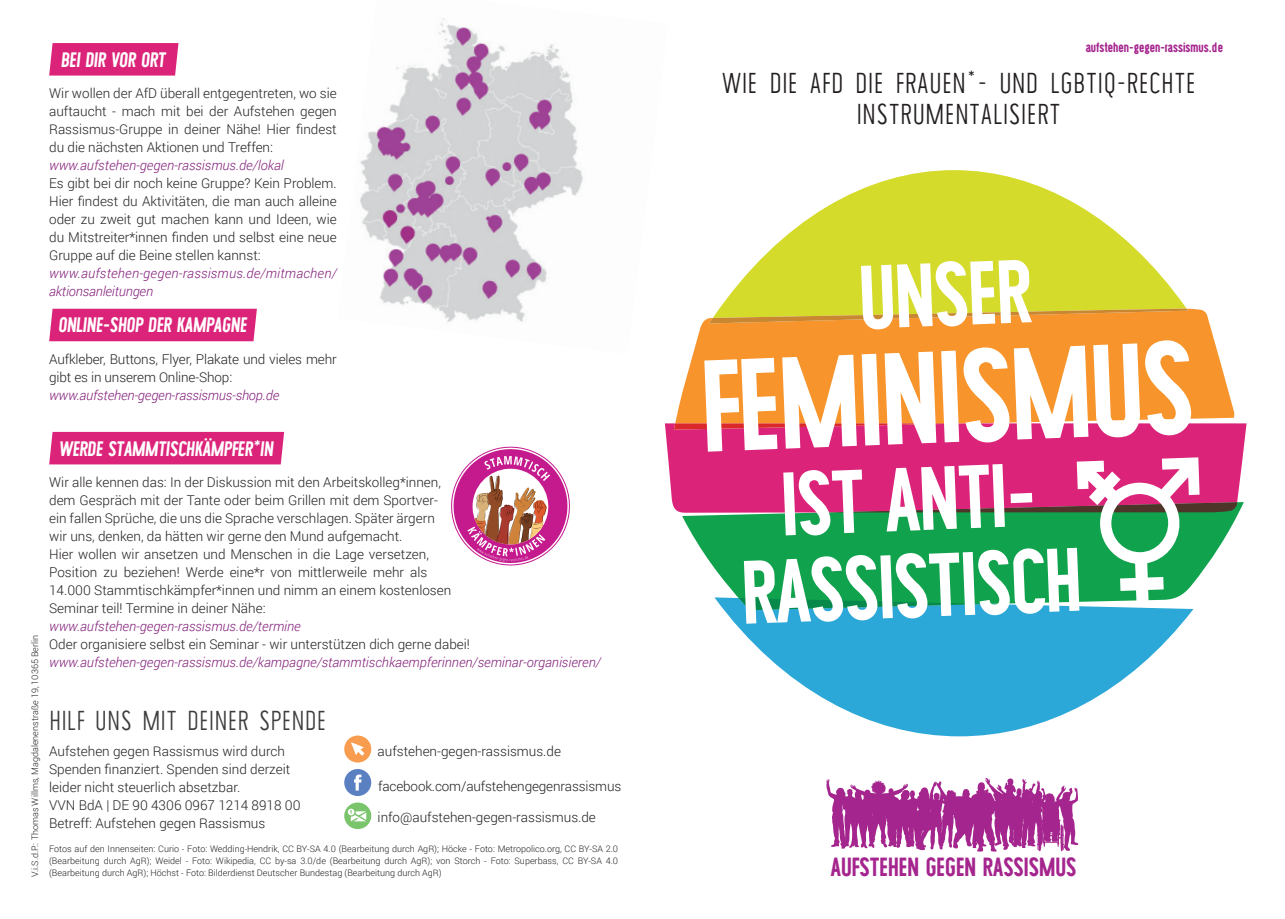
<style>
.page{position:relative;width:1285px;height:919px;background:#fff}
.page>*{position:absolute;margin:0;border:0;box-sizing:border-box;transform-origin:0 0}
.t1{font:700 130.65px "Wask New";color:#fff}
.t2{font:700 90px/86.7px "Wask New";color:#fff;text-align:center}
.t3{font:31.5px/31.5px "Wask New";color:#231f20;text-align:center}
.t4{font:30px "Wask New";color:#3e3e3f}
.t5{font:700 26.4px "Wask New";color:#a5258e}
.t6{font:700 21px "Wask New";color:#fff}
.t7{font:700 13.65px "Wask New";color:#a5258e}
.t8{font:300 13.5px/18px "Roboto";color:#231f20}
.t9{font:italic 300 13.5px "Roboto";color:#821d7a}
.t10{font:italic 300 13.5px/18px "Roboto";letter-spacing:.02em;color:#821d7a}
.t11{font:300 9px/12px "Roboto";color:#231f20;text-align:justify}
</style>
<div class="page">
<svg style="left:675px;top:308px;width:559px;height:115px;background:#f79b39"></svg>
<svg style="left:682px;top:512px;width:557px;height:98px"></svg>
<svg style="left:720px;top:170px;width:466px;height:138px;fill:#d4db2b"></svg>
<svg style="left:709px;top:308px;width:478px;height:15px;background:#e0ab33"></svg>
<div style="left:665px;top:423px;width:581px;height:89px;background:#db2479"></div>
<svg style="left:673px;top:423px;width:297px;height:6px;background:#dd3656"></svg>
<svg style="left:714px;top:597px;width:479px;height:139px;fill:#2ba7d8"></svg>
<svg style="left:826px;top:778px;width:252px;height:73px"></svg>
<svg style="left:49px;top:43px;width:129px;height:33px;background:#dc2c7e"></svg>
<div style="left:49px;top:432px;width:235px;height:32px;background:#db2479"></div>
<svg style="left:344px;top:802px;width:27px;height:27px"></svg>
<svg style="left:348px;top:808px;width:18px;height:13px"></svg>
<div style="left:344px;top:769px;width:27px;height:27px;background:#5b80c1;border-radius:50%"></div>
<svg style="left:354px;top:774px;width:7px;height:16px"></svg>
<div style="left:49px;top:309px;width:208px;height:32px;background:#db2479"></div>
<img style="left:360px;top:18px;width:223px;height:304px">
<svg style="left:451px;top:446px;width:119px;height:120px"></svg>
<svg style="left:738px;top:457px;width:498px;height:152px;background:#6a8470"></svg>
<div style="left:344px;top:735px;width:27px;height:27px;background:#f89c4f;border-radius:50%"></div>
<svg style="left:351px;top:742px;width:13px;height:13px"></svg>
<h3 class="t6" style="left:61px;top:46px;width:109px">BEI DIR VOR ORT</h3>
<p class="t8" style="left:49px;top:84px;width:289px;text-align:justify">Wir wollen der AfD überall entgegentreten, wo sie auftaucht - mach mit bei der Aufstehen gegen Rassismus-Gruppe in deiner Nähe! Hier findest du die nächsten Aktionen und Treffen:</p>
<p class="t9" style="left:49px;top:156px;width:236px">www.aufstehen-gegen-rassismus.de/lokal</p>
<p class="t8" style="left:49px;top:174px;width:289px;text-align:justify">Es gibt bei dir noch keine Gruppe? Kein Problem.<br>Hier findest du Aktivitäten, die man auch alleine oder zu zweit gut machen kann und Ideen, wie du Mitstreiter*innen finden und selbst eine neue Gruppe auf die Beine stellen kannst:</p>
<p class="t10" style="left:49px;top:264px;width:289px">www.aufstehen-gegen-rassismus.de/mitmachen/ aktionsanleitungen</p>
<h3 class="t6" style="left:58px;top:312px;width:192px">ONLINE-SHOP DER KAMPAGNE</h3>
<p class="t8" style="left:49px;top:349px;width:289px">Aufkleber, Buttons, Flyer, Plakate und vieles mehr gibt es in unserem Online-Shop:</p>
<p class="t9" style="left:49px;top:385px;width:231px">www.aufstehen-gegen-rassismus-shop.de</p>
<p class="t11" style="left:29px;top:876px;width:243px;rotate:-90deg">V.i.S.d.P.: Thomas Willms, Magdalenenstraße 19, 10365 Berlin</p>
<h3 class="t6" style="left:59px;top:435px;width:218px">WERDE STAMMTISCHKÄMPFER*IN</h3>
<p class="t8" style="left:49px;top:472px;width:403px">Wir alle kennen das: In der Diskussion mit den Arbeitskolleg*innen, dem Gespräch mit der Tante oder beim Grillen mit dem Sportver&shy;ein fallen Sprüche, die uns die Sprache verschlagen. Später ärgern wir uns, denken, da hätten wir gerne den Mund aufgemacht.<br>Hier wollen wir ansetzen und Menschen in die Lage versetzen, Position zu beziehen! Werde eine*r von mittlerweile mehr als 14.000 Stammtischkämpfer*innen und nimm an einem kostenlosen Seminar teil! Termine in deiner Nähe:</p>
<p class="t9" style="left:49px;top:617px;width:253px">www.aufstehen-gegen-rassismus.de/termine</p>
<p class="t8" style="left:49px;top:634px;width:422px">Oder organisiere selbst ein Seminar - wir unterstützen dich gerne dabei!</p>
<p class="t9" style="left:49px;top:653px;width:553px">www.aufstehen-gegen-rassismus.de/kampagne/stammtischkaempferinnen/seminar-organisieren/</p>
<h3 class="t4" style="left:49px;top:704px;width:279px">HILF UNS MIT DEINER SPENDE</h3>
<p class="t8" style="left:49px;top:741px;width:253px">Aufstehen gegen Rassismus wird durch Spenden finanziert. Spenden sind derzeit leider nicht steuerlich absetzbar.<br>VVN BdA | DE 90 4306 0967 1214 8918 00<br>Betreff: Aufstehen gegen Rassismus</p>
<p class="t8" style="left:377px;top:741px;width:185px">aufstehen-gegen-rassismus.de</p>
<p class="t8" style="left:378px;top:776px;width:245px">facebook.com/aufstehengegenrassismus</p>
<p class="t8" style="left:377px;top:807px;width:220px">info@aufstehen-gegen-rassismus.de</p>
<p class="t11" style="left:49px;top:842px;width:570px">Fotos auf den Innenseiten: Curio - Foto: Wedding-Hendrik, CC BY-SA 4.0 (Bearbeitung durch AgR); Höcke - Foto: Metropolico.org, CC BY-SA 2.0 (Bearbeitung durch AgR); Weidel - Foto: Wikipedia, CC by-sa 3.0/de (Bearbeitung durch AgR); von Storch - Foto: Superbass, CC BY-SA 4.0 (Bearbeitung durch AgR); Höchst - Foto: Bilderdienst Deutscher Bundestag (Bearbeitung durch AgR)</p>
<p class="t7" style="left:1085px;top:39px;width:139px">aufstehen-gegen-rassismus.de</p>
<h3 class="t3" style="left:721px;top:66px;width:476px">WIE DIE AFD DIE FRAUEN*- UND LGBTIQ-RECHTE<br>INSTRUMENTALISIERT</h3>
<h2 class="t2" style="left:857px;top:250px;width:174px;rotate:-2deg">UNSER</h2>
<h1 class="t1" style="left:698px;top:325px;width:494px;rotate:-2deg">FEMINISMUS</h1>
<h2 class="t2" style="left:737px;top:457px;width:341px;rotate:-2deg">IST ANTI-<br>RASSISTISCH</h2>
<h3 class="t5" style="left:830px;top:850px;width:247px">AUFSTEHEN GEGEN RASSISMUS</h3>
</div>
